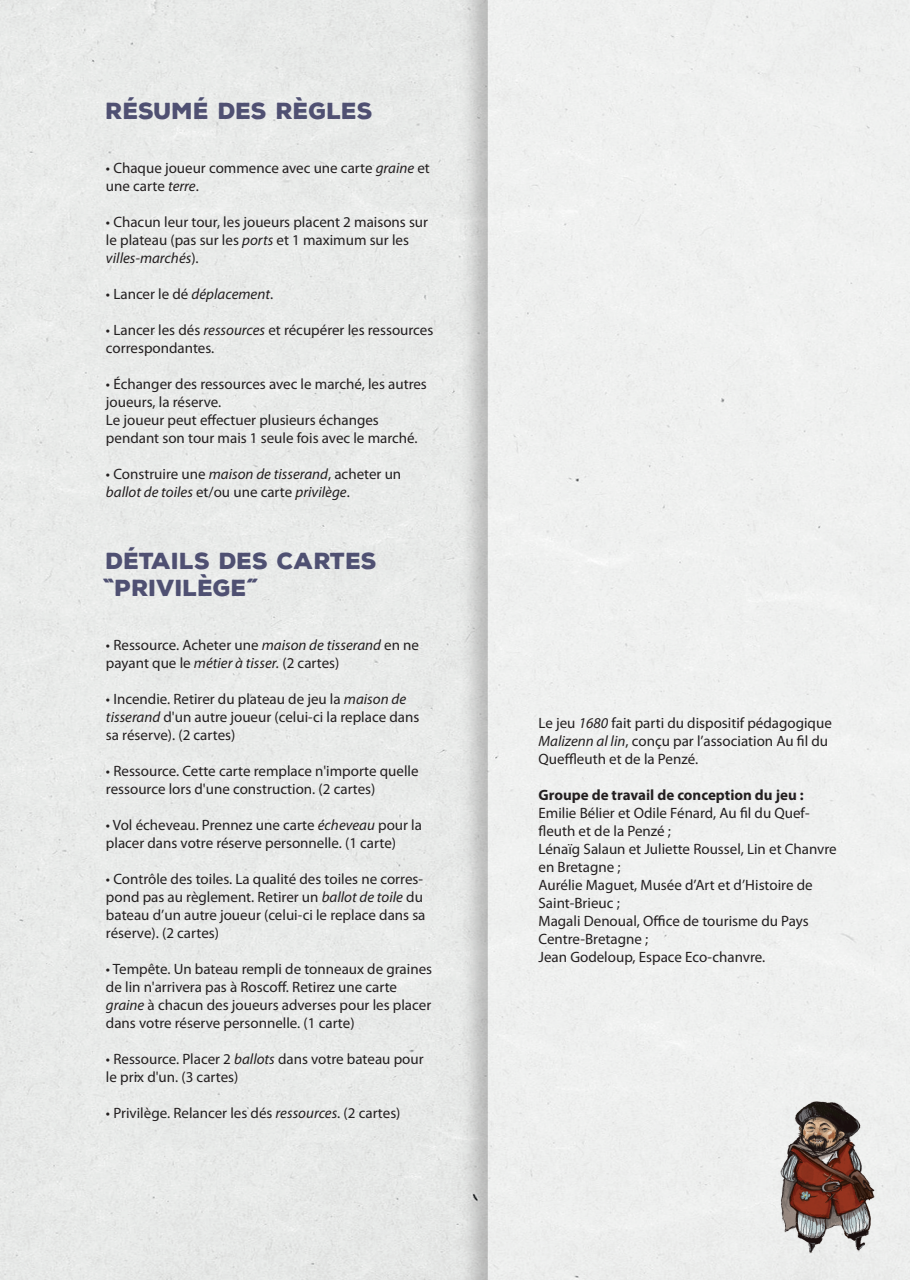
<style>
.page{position:relative;width:910px;height:1280px;background:#fff}
.page>*{position:absolute;margin:0;border:0;box-sizing:border-box;transform-origin:0 0}
.t1{font:900 22.5px/27px "Nexa Rust Sans";color:#4f5072}
.t2{font:15px/18px "Myriad Pro";color:#231f20}
.t3{font:italic 15px/18px "Myriad Pro";color:#231f20}
.s1{font-style:italic}
.s2{font-style:normal}
.s3{font-weight:700}
</style>
<div class="page">
<div style="left:0;top:0;width:452px;height:1280px;background:#e8eae9"></div>
<img style="left:452px;top:0;width:36px;height:1280px">
<div style="left:488px;top:0;width:422px;height:1280px;background:#eff0ef"></div>
<img style="left:777px;top:1096px;width:103px;height:159px">
<svg style="left:103px;top:578px;width:11px;height:4px"></svg>
<p class="t1" style="left:106px;top:98px;width:268px">RÉSUMÉ DES RÈGLES</p>
<p class="t2" style="left:106px;top:159px;width:325px">• Chaque joueur commence avec une carte <span class="s1">graine</span> et une carte <span class="s1">terre</span>.</p>
<p class="t2" style="left:106px;top:213px;width:324px">• Chacun leur tour, les joueurs placent 2 maisons sur le plateau (pas sur les <span class="s1">ports</span> et 1 maximum sur les <span class="s1">villes-marchés</span>).</p>
<p class="t2" style="left:106px;top:285px;width:169px">• Lancer le dé <span class="s1">déplacement</span>.</p>
<p class="t2" style="left:106px;top:321px;width:329px">• Lancer les dés <span class="s1">ressources</span> et récupérer les ressources correspondantes.</p>
<p class="t2" style="left:106px;top:375px;width:322px">• Échanger des ressources avec le marché, les autres joueurs, la réserve.<br>Le joueur peut effectuer plusieurs échanges pendant son tour mais 1 seule fois avec le marché.</p>
<p class="t3" style="left:106px;top:465px;width:297px"><span class="s2">• Construire une</span> maison de tisserand<span class="s2">, acheter un </span>ballot de toiles <span class="s2">et/ou une carte</span> privilège<span class="s2">.</span></p>
<p class="t1" style="left:115px;top:548px;width:263px;text-indent:-9px">DÉTAILS DES CARTES<br>PRIVILÈGE˝</p>
<p class="t2" style="left:106px;top:636px;width:315px">• Ressource. Acheter une <span class="s1">maison de tisserand</span> en ne payant que le <span class="s1">métier à tisser.</span> (2 cartes)</p>
<p class="t2" style="left:106px;top:690px;width:315px">• Incendie. Retirer du plateau de jeu la <span class="s1">maison de tisserand</span> d'un autre joueur (celui-ci la replace dans sa réserve). (2 cartes)</p>
<p class="t2" style="left:106px;top:762px;width:314px">• Ressource. Cette carte remplace n'importe quelle ressource lors d'une construction. (2 cartes)</p>
<p class="t2" style="left:106px;top:816px;width:318px">• Vol écheveau. Prennez une carte <span class="s1">écheveau</span> pour la placer dans votre réserve personnelle. (1 carte)</p>
<p class="t2" style="left:106px;top:870px;width:321px">• Contrôle des toiles. La qualité des toiles ne corres&shy;pond pas au règlement. Retirer un <span class="s1">ballot de toile</span> du bateau d’un autre joueur (celui-ci le replace dans sa réserve). (2 cartes)</p>
<p class="t2" style="left:106px;top:960px;width:328px">• Tempête. Un bateau rempli de tonneaux de graines de lin n'arrivera pas à Roscoff. Retirez une carte <span class="s1">graine</span> à chacun des joueurs adverses pour les placer dans votre réserve personnelle. (1 carte)</p>
<p class="t2" style="left:106px;top:1050px;width:319px">• Ressource. Placer 2 <span class="s1">ballots</span> dans votre bateau pour le prix d'un. (3 cartes)</p>
<p class="t2" style="left:106px;top:1104px;width:296px">• Privilège. Relancer les dés <span class="s1">ressources</span>. (2 cartes)</p>
<p class="t2" style="left:539px;top:713px;width:295px">Le jeu <span class="s1">1680</span> fait parti du dispositif pédagogique<br><span class="s1">Malizenn al lin</span>, conçu par l’association Au fil du<br>Queffleuth et de la Penzé.</p>
<p class="t2" style="left:539px;top:785px;width:300px"><span class="s3">Groupe de travail de conception du jeu :<br></span>Emilie Bélier et Odile Fénard, Au fil du Quef&shy;fleuth et de la Penzé ;<br>Lénaïg Salaun et Juliette Roussel, Lin et Chanvre en Bretagne ;<br>Aurélie Maguet, Musée d’Art et d’Histoire de<br>Saint-Brieuc ;<br>Magali Denoual, Office de tourisme du Pays<br>Centre-Bretagne ;<br>Jean Godeloup, Espace Eco-chanvre.</p>
</div>
